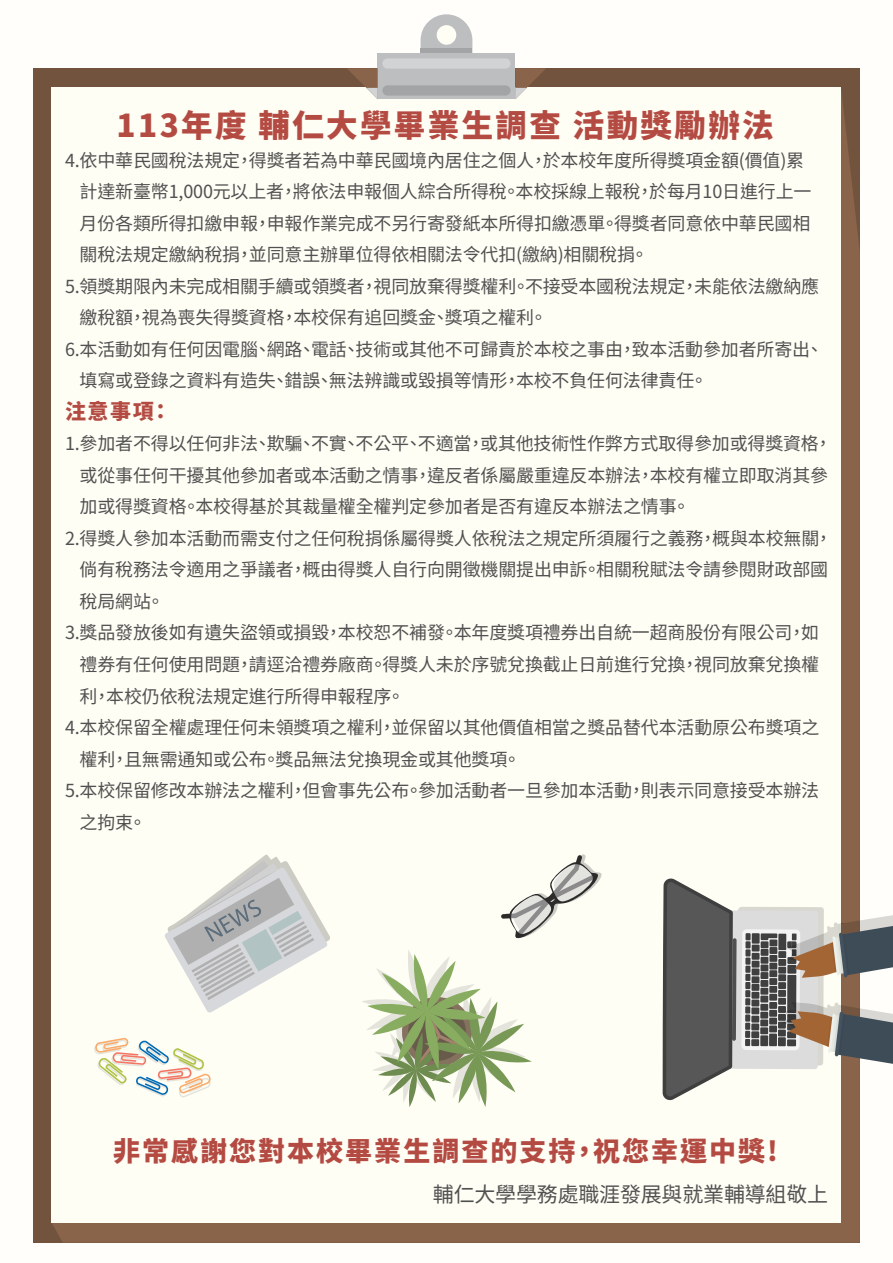
<style>
.page{position:relative;width:893px;height:1263px;background:#fffef5}
.page>*{position:absolute;margin:0;border:0;box-sizing:border-box;transform-origin:0 0}
.t1{font:900 31.5px "Noto Sans CJ Ktc";letter-spacing:.075em;color:#b44b43}
.t2{font:900 27px "Noto Sans CJ Ktc";letter-spacing:.075em;color:#b44b43}
.t3{font:21px "Noto Sans CJ Ktc";letter-spacing:-.01em;color:#515151}
.t4{font:900 21px "Noto Sans CJ Ktc";color:#b44b43}
.t5{font:18px "Noto Sans CJ Ktc";letter-spacing:-.01em;color:#515151}
</style>
<div class="page">
<div style="left:33px;top:68px;width:827px;height:1174px;background:#72533d"></div>
<div style="left:52px;top:91px;width:808px;height:1151px;background:#89644b"></div>
<div style="left:52px;top:88px;width:789px;height:1135px;background:#fffef5"></div>
<svg style="left:421px;top:14px;width:51px;height:35px"></svg>
<div style="left:437px;top:25px;width:19px;height:20px;background:#fffef5;border-radius:50%"></div>
<svg style="left:421px;top:49px;width:51px;height:5px"></svg>
<div style="left:378px;top:54px;width:137px;height:45px;background:#bcbec0"></div>
<div style="left:382px;top:58px;width:129px;height:11px;background:#d1d3d4;border-radius:5px"></div>
<div style="left:382px;top:85px;width:129px;height:11px;background:#a2a4a6;border-radius:5px"></div>
<svg style="left:515px;top:68px;width:31px;height:31px"></svg>
<svg style="left:347px;top:68px;width:31px;height:31px"></svg>
<svg style="left:362px;top:950px;width:170px;height:157px"></svg>
<svg style="left:165px;top:855px;width:165px;height:158px"></svg>
<svg style="left:663px;top:878px;width:230px;height:222px"></svg>
<svg style="left:501px;top:854px;width:101px;height:85px"></svg>
<svg style="left:94px;top:1038px;width:117px;height:59px"></svg>
<h1 class="t1" style="left:117px;top:108px;width:659px">113年度 輔仁大學畢業生調查 活動獎勵辦法</h1>
<p class="t5" style="left:65px;top:150px;width:741px">4.依中華民國稅法規定，得獎者若為中華民國境內居住之個人，於本校年度所得獎項金額(價值)累</p>
<p class="t5" style="left:80px;top:182px;width:733px">計達新臺幣1,000元以上者，將依法申報個人綜合所得稅。本校採線上報稅，於每月10日進行上一</p>
<p class="t5" style="left:80px;top:213px;width:732px">月份各類所得扣繳申報，申報作業完成不另行寄發紙本所得扣繳憑單。得獎者同意依中華民國相</p>
<p class="t5" style="left:80px;top:245px;width:570px">關稅法規定繳納稅捐，並同意主辦單位得依相關法令代扣(繳納)相關稅捐。</p>
<p class="t5" style="left:65px;top:276px;width:756px">5.領獎期限內未完成相關手續或領獎者，視同放棄得獎權利。不接受本國稅法規定，未能依法繳納應</p>
<p class="t5" style="left:80px;top:308px;width:469px">繳稅額，視為喪失得獎資格，本校保有追回獎金、獎項之權利。</p>
<p class="t5" style="left:65px;top:339px;width:760px">6.本活動如有任何因電腦、網路、電話、技術或其他不可歸責於本校之事由，致本活動參加者所寄出、</p>
<p class="t5" style="left:80px;top:371px;width:630px">填寫或登錄之資料有造失、錯誤、無法辨識或毀損等情形，本校不負任何法律責任。</p>
<p class="t4" style="left:65px;top:399px;width:108px">注意事項：</p>
<p class="t5" style="left:65px;top:434px;width:769px">1.參加者不得以任何非法、欺騙、不實、不公平、不適當，或其他技術性作弊方式取得參加或得獎資格，</p>
<p class="t5" style="left:80px;top:465px;width:750px">或從事任何干擾其他參加者或本活動之情事，違反者係屬嚴重違反本辦法，本校有權立即取消其參</p>
<p class="t5" style="left:80px;top:497px;width:612px">加或得獎資格。本校得基於其裁量權全權判定參加者是否有違反本辦法之情事。</p>
<p class="t5" style="left:65px;top:528px;width:769px">2.得獎人參加本活動而需支付之任何稅捐係屬得獎人依稅法之規定所須履行之義務，概與本校無關，</p>
<p class="t5" style="left:80px;top:560px;width:750px">倘有稅務法令適用之爭議者，概由得獎人自行向開徵機關提出申訴。相關稅賦法令請參閱財政部國</p>
<p class="t5" style="left:80px;top:591px;width:86px">稅局網站。</p>
<p class="t5" style="left:65px;top:623px;width:756px">3.獎品發放後如有遺失盜領或損毀，本校恕不補發。本年度獎項禮券出自統一超商股份有限公司，如</p>
<p class="t5" style="left:80px;top:654px;width:741px">禮券有任何使用問題，請逕洽禮券廠商。得獎人未於序號兌換截止日前進行兌換，視同放棄兌換權</p>
<p class="t5" style="left:80px;top:686px;width:327px">利，本校仍依稅法規定進行所得申報程序。</p>
<p class="t5" style="left:65px;top:717px;width:756px">4.本校保留全權處理任何未領獎項之權利，並保留以其他價值相當之獎品替代本活動原公布獎項之</p>
<p class="t5" style="left:80px;top:749px;width:442px">權利，且無需通知或公布。獎品無法兌換現金或其他獎項。</p>
<p class="t5" style="left:65px;top:780px;width:756px">5.本校保留修改本辦法之權利，但會事先公布。參加活動者一旦參加本活動，則表示同意接受本辦法</p>
<p class="t5" style="left:80px;top:812px;width:68px">之拘束。</p>
<h2 class="t2" style="left:113px;top:1136px;width:666px">非常感謝您對本校畢業生調查的支持，祝您幸運中獎!</h2>
<p class="t3" style="left:433px;top:1182px;width:397px">輔仁大學學務處職涯發展與就業輔導組敬上</p>
</div>
